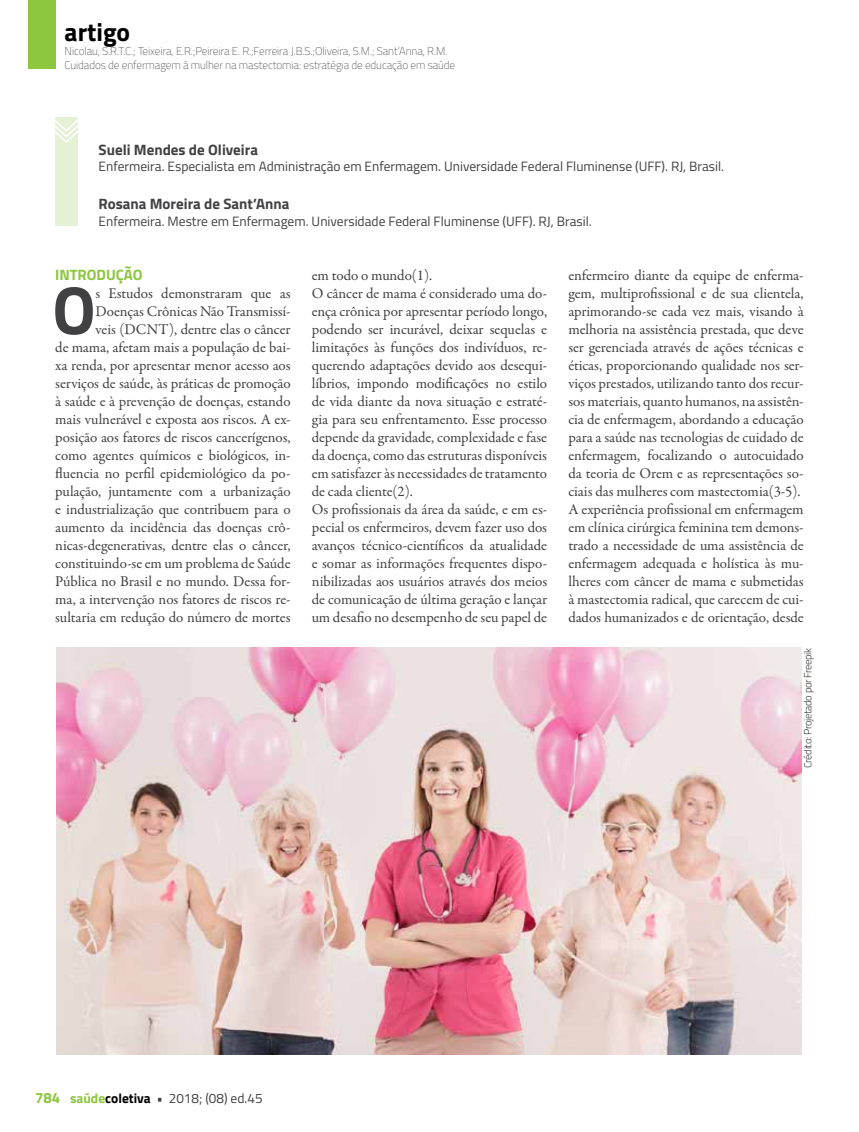
<style>
.page{position:relative;width:859px;height:1132px;background:#fff}
.page>*{position:absolute;margin:0;border:0;box-sizing:border-box;transform-origin:0 0}
.t1{font:700 67.95px "Titillium";color:#414042}
.t2{font:700 25.5px "Titillium";color:#000}
.t3{font:15px/18px "Garamond Premr Pro";letter-spacing:-.005em;color:#414042}
.t4{font:700 15px "Titillium";color:#414042}
.t5{font:700 15px "Titillium";letter-spacing:-.005em;color:#8dc63f}
.t6{font:13.5px "Titillium";color:#414042}
.t7{font:100 11.25px/13.5px "Titillium";letter-spacing:-.01em;color:#414042}
.t8{font:300 10.5px "Titillium";letter-spacing:-.03em;color:#414042}
.s1{font-weight:700;font-size:15px;color:#8dc63f}
.s2{font-weight:700;color:#8dc63f}
.s3{font-weight:700;color:#000}
.s4{font-weight:700}
</style>
<div class="page">
<div style="left:28px;top:0;width:27px;height:69px;background:#8dc63f"></div>
<img style="left:56px;top:647px;width:745px;height:407px">
<div style="left:55px;top:118px;width:22px;height:108px;background:#e5f1d4"></div>
<svg style="left:55px;top:117px;width:23px;height:27px"></svg>
<h2 class="t2" style="left:65px;top:12px;width:67px">artigo</h2>
<p class="t7" style="left:65px;top:44px;width:392px">Nicolau, S.R.T.C.; Teixeira, E.R.;Peireira E. R.;Ferreira J.B.S.;Oliveira, S.M.; Sant’Anna, R.M.<br>Cuidados de enfermagem à mulher na mastectomia: estratégia de educação em saúde</p>
<p class="t4" style="left:99px;top:138px;width:161px">Sueli Mendes de Oliveira</p>
<p class="t6" style="left:99px;top:157px;width:627px">Enfermeira. Especialista em Administração em Enfermagem. Universidade Federal Fluminense (UFF). RJ, Brasil.</p>
<p class="t4" style="left:99px;top:193px;width:192px">Rosana Moreira de Sant’Anna</p>
<p class="t6" style="left:99px;top:211px;width:495px">Enfermeira. Mestre em Enfermagem. Universidade Federal Fluminense (UFF). RJ, Brasil.</p>
<p class="t5" style="left:55px;top:263px;width:89px">INTRODUÇÃO</p>
<h1 class="t1" style="left:52px;top:258px;width:45px">O</h1>
<p class="t3" style="left:55px;top:284px;width:237px;text-align:right">s Estudos demonstraram que as Doenças Crônicas Não Transmissí-<br>veis (DCNT), dentre elas o câncer<br>de mama, afetam mais a população de bai&shy;xa renda, por apresentar menor acesso aos serviços de saúde, às práticas de promoção à saúde e à prevenção de doenças, estando mais vulnerável e exposta aos riscos. A ex&shy;posição aos fatores de riscos cancerígenos, como agentes químicos e biológicos, in&shy;fluencia no perfil epidemiológico da po&shy;pulação, juntamente com a urbanização e industrialização que contribuem para o aumento da incidência das doenças crô&shy;nicas-degenerativas, dentre elas o câncer, constituindo-se em um problema de Saúde Pública no Brasil e no mundo. Dessa for&shy;ma, a intervenção nos fatores de riscos re&shy;sultaria em redução do número de mortes</p>
<p class="t3" style="left:312px;top:266px;width:237px">em todo o mundo(1).<br>O câncer de mama é considerado uma do&shy;ença crônica por apresentar período longo, podendo ser incurável, deixar sequelas e limitações às funções dos indivíduos, re&shy;querendo adaptações devido aos desequi&shy;líbrios, impondo modificações no estilo de vida diante da nova situação e estraté&shy;gia para seu enfrentamento. Esse processo depende da gravidade, complexidade e fase da doença, como das estruturas disponíveis em satisfazer às necessidades de tratamento de cada cliente(2).<br>Os profissionais da área da saúde, e em es&shy;pecial os enfermeiros, devem fazer uso dos avanços técnico-científicos da atualidade e somar as informações frequentes dispo&shy;nibilizadas aos usuários através dos meios de comunicação de última geração e lançar um desafio no desempenho de seu papel de</p>
<p class="t3" style="left:568px;top:266px;width:237px">enfermeiro diante da equipe de enferma&shy;gem, multiprofissional e de sua clientela, aprimorando-se cada vez mais, visando à melhoria na assistência prestada, que deve ser gerenciada através de ações técnicas e éticas, proporcionando qualidade nos ser&shy;viços prestados, utilizando tanto dos recur&shy;sos materiais, quanto humanos, na assistên&shy;cia de enfermagem, abordando a educação para a saúde nas tecnologias de cuidado de enfermagem, focalizando o autocuidado da teoria de Orem e as representações so&shy;ciais das mulheres com mastectomia(3-5).<br>A experiência profissional em enfermagem em clínica cirúrgica feminina tem demons&shy;trado a necessidade de uma assistência de enfermagem adequada e holística às mu&shy;lheres com câncer de mama e submetidas à mastectomia radical, que carecem de cui&shy;dados humanizados e de orientação, desde</p>
<p class="t8" style="left:800px;top:767px;width:122px;rotate:-90deg">Crédito: Projetado por Freepik</p>
<p class="t6" style="left:35px;top:1087px;width:229px"><span class="s1">784</span> <span class="s2">saúde</span><span class="s3">coletiva</span> <span class="s4">•</span> 2018; (08) ed.45</p>
</div>
